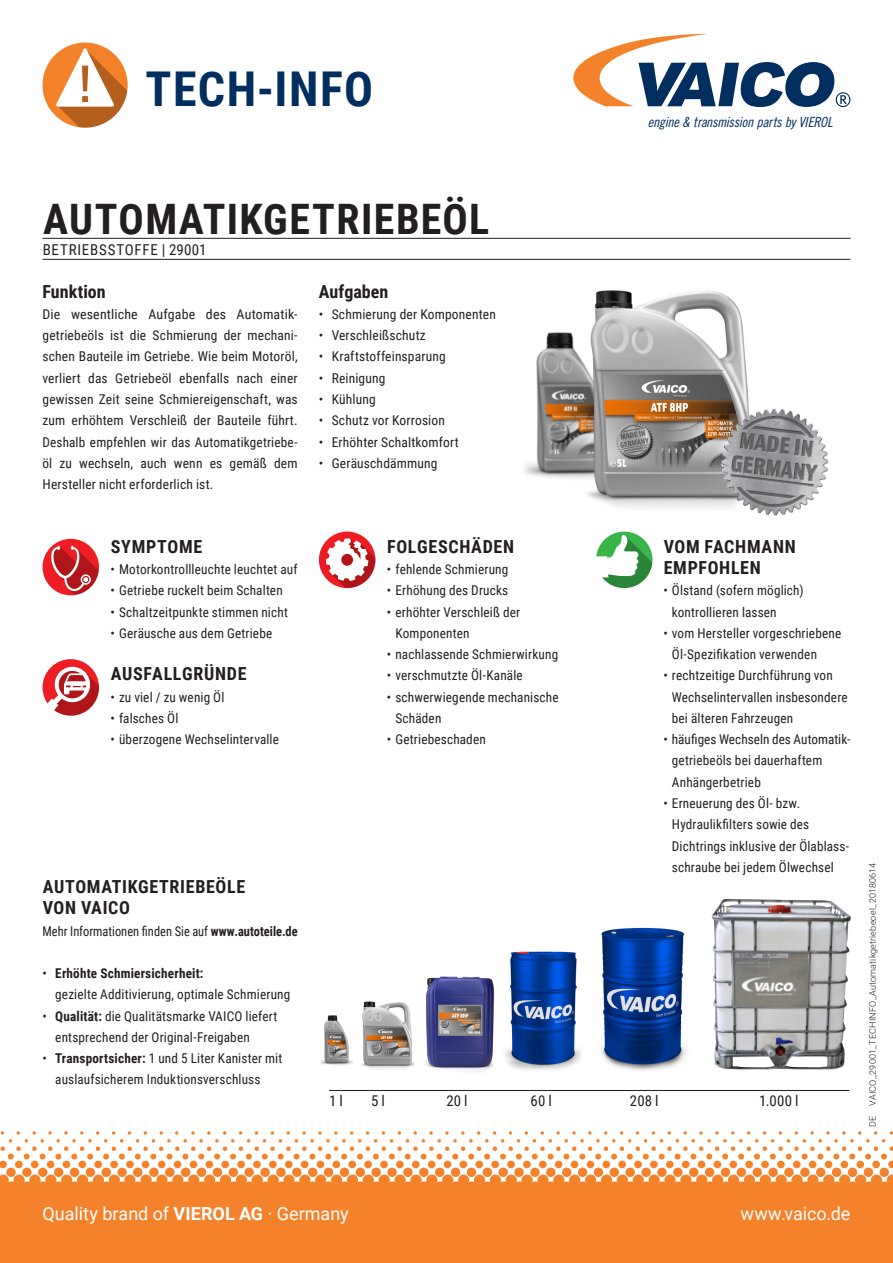
<style>
.page{position:relative;width:893px;height:1263px;background:#fff}
.page>*{position:absolute;margin:0;border:0;box-sizing:border-box;transform-origin:0 0}
.t1{font:700 48px "Roboto Condensed";letter-spacing:.03em;color:#002e5e}
.Head{font:700 42px "Roboto Condensed";letter-spacing:.03em;color:#231f20}
.Ausfallgründe_HEAD{font:700 18px/21.3px "Roboto Condensed";letter-spacing:.04em;color:#231f20}
.t2{font:18px "Roboto";color:#fff}
.Headline_Copy{font:700 18px "Roboto Condensed";letter-spacing:.005em;color:#231f20}
.Copy{font:700 18px "Roboto Condensed";color:#231f20}
.WGR_Bezeichnung{font:15px "Roboto Condensed";letter-spacing:.05em;color:#231f20}
.Headline{font:14.85px "Roboto Condensed";letter-spacing:.015em;color:#231f20}
.t3{font:14.1px "Trade Gothic Cond Eighteen Obl";letter-spacing:-.02em;color:#002e5e}
.Copy-2{font:13.5px/21.3px "Roboto Condensed";letter-spacing:.015em;color:#231f20}
.Copy-3{font:13.5px "Roboto Condensed";letter-spacing:.015em;color:#231f20;scale:.92 1}
.t4{font:300 9px "Roboto";letter-spacing:.025em;color:#231f20}
.s1{font-family:"Roboto"}
.s2{font-weight:700}
</style>
<div class="page">
<svg style="left:0;top:1131px;width:893px;height:54px"></svg>
<div style="left:0;top:1185px;width:893px;height:78px;background:#f4822b"></div>
<svg style="left:573px;top:34px;width:277px;height:73px"></svg>
<div style="left:319px;top:531px;width:56px;height:57px;background:#ee1d23;border-radius:50%"></div>
<svg style="left:326px;top:538px;width:49px;height:50px"></svg>
<svg style="left:596px;top:531px;width:56px;height:57px"></svg>
<svg style="left:596px;top:535px;width:56px;height:53px"></svg>
<img style="left:525px;top:332px;width:64px;height:148px">
<img style="left:589px;top:290px;width:160px;height:207px">
<img style="left:710px;top:398px;width:119px;height:118px">
<img style="left:601px;top:927px;width:85px;height:143px">
<img style="left:505px;top:951px;width:76px;height:119px">
<img style="left:425px;top:976px;width:70px;height:95px">
<img style="left:361px;top:1001px;width:54px;height:68px">
<img style="left:320px;top:1015px;width:33px;height:50px">
<img style="left:711px;top:899px;width:139px;height:171px">
<hr style="left:43px;top:238px;width:807px;height:1px;background:#231f20">
<hr style="left:43px;top:259px;width:807px;height:1px;background:#231f20">
<div style="left:43px;top:43px;width:85px;height:85px;background:#f4822b;border-radius:50%"></div>
<svg style="left:55px;top:47px;width:73px;height:81px"></svg>
<div style="left:43px;top:539px;width:56px;height:56px;background:#ee1d23;border-radius:50%"></div>
<svg style="left:51px;top:546px;width:48px;height:49px"></svg>
<div style="left:43px;top:659px;width:56px;height:57px;background:#ee1d23;border-radius:50%"></div>
<svg style="left:43px;top:667px;width:56px;height:49px"></svg>
<hr style="left:329px;top:1090px;width:520px;height:1px;background:#231f20">
<p class="t1" style="left:146px;top:56px;width:229px">TECH-INFO</p>
<p class="t3" style="left:648px;top:114px;width:186px">engine &amp; transmission parts by VIEROL</p>
<p class="Head" style="left:43px;top:190px;width:448px">AUTOMATIKGETRIEBEÖL</p>
<p class="WGR_Bezeichnung" style="left:43px;top:239px;width:165px">BETRIEBSSTOFFE <span class="s1">|</span> 29001</p>
<p class="Headline_Copy" style="left:43px;top:279px;width:65px">Funktion</p>
<p class="Copy-2" style="left:43px;top:303px;width:257px;text-align:justify">Die wesentliche Aufgabe des Automatik&shy;getriebeöls ist die Schmierung der mechani&shy;schen Bauteile im Getriebe. Wie beim Motoröl, verliert das Getriebeöl ebenfalls nach einer gewissen Zeit seine Schmiereigenschaft, was zum erhöhtem Verschleiß der Bauteile führt.<br>Deshalb empfehlen wir das Automatikgetriebe&shy;öl zu wechseln, auch wenn es gemäß dem Hersteller nicht erforderlich ist.</p>
<p class="Copy" style="left:319px;top:279px;width:71px">Aufgaben</p>
<p class="Copy-2" style="left:319px;top:303px;width:179px">• Schmierung der Komponenten</p>
<p class="Copy-2" style="left:319px;top:324px;width:108px">• Verschleißschutz</p>
<p class="Copy-2" style="left:319px;top:345px;width:128px">• Kraftstoffeinsparung</p>
<p class="Copy-2" style="left:319px;top:367px;width:68px">• Reinigung</p>
<p class="Copy-2" style="left:319px;top:388px;width:58px">• Kühlung</p>
<p class="Copy-2" style="left:319px;top:409px;width:128px">• Schutz vor Korrosion</p>
<p class="Copy-2" style="left:319px;top:431px;width:141px">• Erhöhter Schaltkomfort</p>
<p class="Copy-2" style="left:319px;top:452px;width:120px">• Geräuschdämmung</p>
<p class="Ausfallgründe_HEAD" style="left:111px;top:535px;width:93px">SYMPTOME</p>
<p class="Copy-2" style="left:111px;top:558px;width:189px">• Motorkontrollleuchte leuchtet auf</p>
<p class="Copy-2" style="left:111px;top:579px;width:174px">• Getriebe ruckelt beim Schalten</p>
<p class="Copy-2" style="left:111px;top:601px;width:179px">• Schaltzeitpunkte stimmen nicht</p>
<p class="Copy-2" style="left:111px;top:622px;width:163px">• Geräusche aus dem Getriebe</p>
<p class="Ausfallgründe_HEAD" style="left:111px;top:663px;width:137px">AUSFALLGRÜNDE</p>
<p class="Copy-2" style="left:111px;top:686px;width:115px">• zu viel / zu wenig Öl</p>
<p class="Copy-2" style="left:111px;top:707px;width:69px">• falsches Öl</p>
<p class="Copy-2" style="left:111px;top:728px;width:170px">• überzogene Wechselintervalle</p>
<p class="Ausfallgründe_HEAD" style="left:43px;top:875px;width:204px">AUTOMATIKGETRIEBEÖLE<br>VON VAICO</p>
<p class="Copy-3" style="left:43px;top:921px;width:279px">Mehr Informationen finden Sie auf <span class="s2">www.autoteile.de</span></p>
<p class="Copy-2" style="left:55px;top:962px;width:237px;text-indent:-13px">• <span class="s2">Erhöhte Schmiersicherheit:<br></span>gezielte Additivierung, optimale Schmierung</p>
<p class="Copy-2" style="left:55px;top:1005px;width:223px;text-indent:-13px">• <span class="s2">Qualität:</span> die Qualitätsmarke VAICO liefert entsprechend der Original-Freigaben</p>
<p class="Copy-2" style="left:55px;top:1047px;width:229px;text-indent:-13px">• <span class="s2">Transportsicher:</span> 1 und 5 Liter Kanister mit auslaufsicherem Induktionsverschluss</p>
<p class="Ausfallgründe_HEAD" style="left:387px;top:535px;width:129px">FOLGESCHÄDEN</p>
<p class="Copy-2" style="left:387px;top:558px;width:123px">• fehlende Schmierung</p>
<p class="Copy-2" style="left:387px;top:579px;width:123px">• Erhöhung des Drucks</p>
<p class="Copy-2" style="left:395px;top:601px;width:126px;text-indent:-9px">• erhöhter Verschleiß der<br>Komponenten</p>
<p class="Copy-2" style="left:387px;top:643px;width:173px">• nachlassende Schmierwirkung</p>
<p class="Copy-2" style="left:387px;top:664px;width:137px">• verschmutzte Öl-Kanäle</p>
<p class="Copy-2" style="left:395px;top:686px;width:165px;text-indent:-9px">• schwerwiegende mechanische<br>Schäden</p>
<p class="Copy-2" style="left:387px;top:728px;width:100px">• Getriebeschaden</p>
<p class="Ausfallgründe_HEAD" style="left:664px;top:535px;width:134px">VOM FACHMANN<br>EMPFOHLEN</p>
<p class="Copy-2" style="left:672px;top:579px;width:133px;text-indent:-9px">• Ölstand (sofern möglich) kontrollieren lassen</p>
<p class="Copy-2" style="left:672px;top:622px;width:171px;text-indent:-9px">• vom Hersteller vorgeschriebene<br>Öl-Spezifikation verwenden</p>
<p class="Copy-2" style="left:672px;top:664px;width:177px;text-indent:-9px">• rechtzeitige Durchführung von<br>Wechselintervallen insbesondere bei älteren Fahrzeugen</p>
<p class="Copy-2" style="left:672px;top:728px;width:179px;text-indent:-9px">• häufiges Wechseln des Automatik&shy;getriebeöls bei dauerhaftem<br>Anhängerbetrieb</p>
<p class="Copy-2" style="left:672px;top:792px;width:179px;text-indent:-9px">• Erneuerung des Öl- bzw.<br>Hydraulikfilters sowie des<br>Dichtrings inklusive der Ölablass&shy;schraube bei jedem Ölwechsel</p>
<p class="Headline" style="left:329px;top:1090px;width:15px">1 l</p>
<p class="Headline" style="left:371px;top:1090px;width:15px">5 l</p>
<p class="Headline" style="left:446px;top:1090px;width:23px">20 l</p>
<p class="Headline" style="left:531px;top:1090px;width:23px">60 l</p>
<p class="Headline" style="left:630px;top:1090px;width:30px">208 l</p>
<p class="Headline" style="left:759px;top:1090px;width:41px">1.000 l</p>
<p class="t4" style="left:866px;top:1106px;width:244px;rotate:-90deg">VAICO_29001_TECHINFO_Automatikgetriebeoel_20180614</p>
<p class="t4" style="left:866px;top:1127px;width:13px;rotate:-90deg">DE</p>
<h3 class="t2" style="left:43px;top:1201px;width:307px">Quality brand of <span class="s2">VIEROL AG</span> · Germany</h3>
<h3 class="t2" style="left:740px;top:1201px;width:112px">www.vaico.de</h3>
</div>
